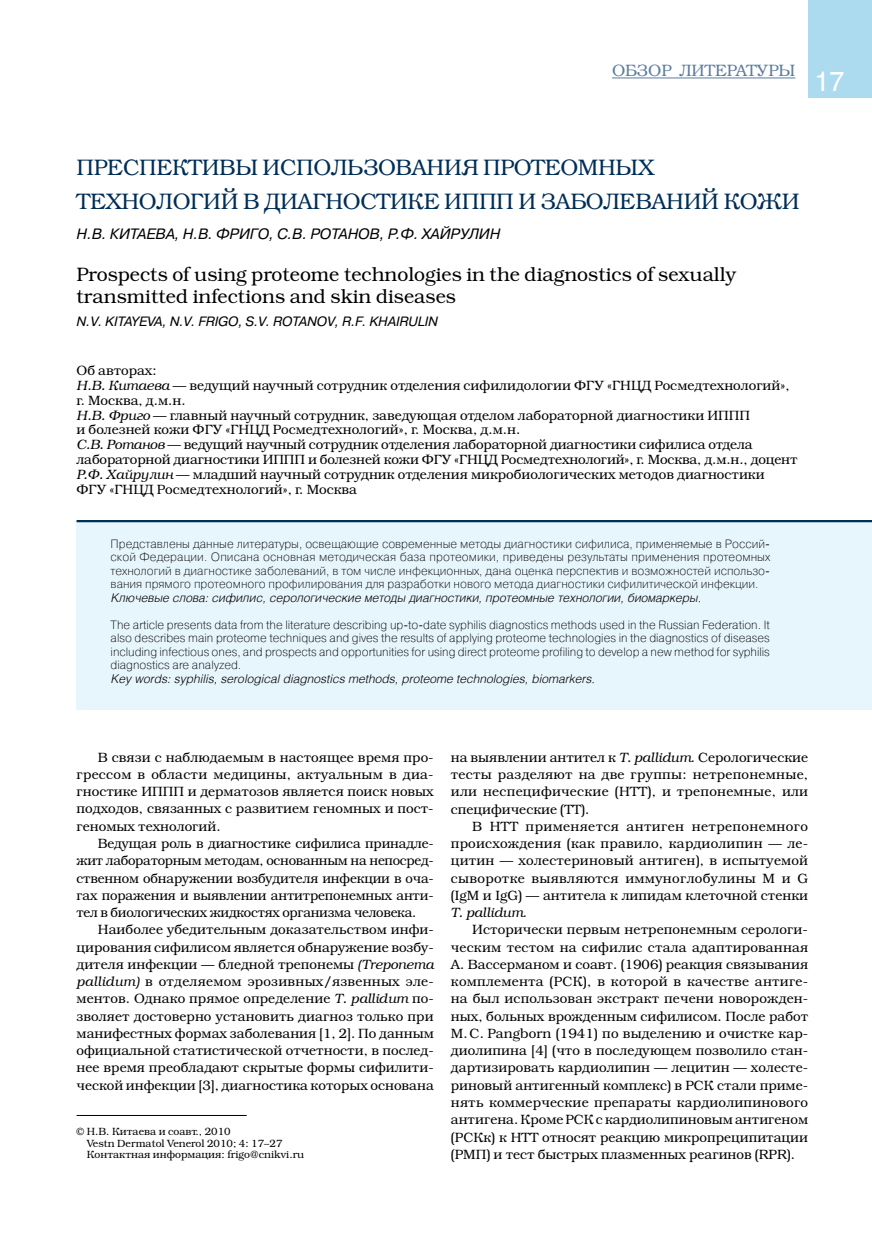
<style>
.page{position:relative;width:872px;height:1234px;background:#fff}
.page>*{position:absolute;margin:0;border:0;box-sizing:border-box;transform-origin:0 0}
.t1{font:27px "Helios";color:#fff}
.t2{font:300 22.5px "Bookman C";letter-spacing:-.015em;color:#002e56}
.t3{font:300 19.5px/21.5px "Bookman C";color:#000}
.t4{font:300 16.5px "Bookman C";color:#5c7c9f}
.t5{font:italic 15px "Pragmatica C";letter-spacing:-.01em;color:#000}
.t6{font:300 13.5px/17.2px "Bookman C";color:#000;text-align:justify}
.t7{font:italic 13.5px "Pragmatica C";letter-spacing:-.01em;color:#000}
.t8{font:12px/13.5px "Pragmatica Light C";color:#000;text-align:justify}
.t9{font:italic 300 12px "Helios";color:#000}
.t10{font:300 10.5px/11.6px "Bookman C";color:#000}
.s1{font-style:italic}
</style>
<div class="page">
<div style="left:808px;top:0;width:64px;height:98px;background:#acdbf0"></div>
<hr style="left:612px;top:77px;width:183px;height:1px;background:#5c7c9f">
<hr style="left:77px;top:1114px;width:170px;height:1px;background:#000">
<div style="left:77px;top:521px;width:795px;height:188px;background:#e7f6fd"></div>
<hr style="left:77px;top:520px;width:795px;height:2px;background:#002e56">
<p class="t4" style="left:612px;top:61px;width:184px">ОБЗОР ЛИТЕРАТУРЫ</p>
<h1 class="t1" style="left:814px;top:67px;width:32px">17</h1>
<h2 class="t2" style="left:77px;top:154px;width:17px">Прес</h2>
<h2 class="t2" style="left:139px;top:154px;width:34px">пектив</h2>
<h2 class="t2" style="left:235px;top:154px;width:146px">ы использовани</h2>
<h2 class="t2" style="left:461px;top:154px;width:55px">я протео</h2>
<h2 class="t2" style="left:578px;top:154px;width:74px">мных</h2>
<h2 class="t2" style="left:77px;top:188px;width:18px">техно</h2>
<h2 class="t2" style="left:156px;top:188px;width:33px">логи</h2>
<h2 class="t2" style="left:221px;top:188px;width:61px">й в диагностике</h2>
<h2 class="t2" style="left:444px;top:188px;width:36px">ИППП</h2>
<h2 class="t2" style="left:518px;top:188px;width:119px">и заболевани</h2>
<h2 class="t2" style="left:701px;top:188px;width:42px">й кожи</h2>
<p class="t5" style="left:77px;top:225px;width:425px">Н.В. КИТАЕВА, Н.В. ФРИГО, С.В. РОТАНОВ, Р.Ф. ХАЙРУЛИН</p>
<h3 class="t3" style="left:77px;top:264px;width:661px">Prospects of using proteome technologies in the diagnostics of sexually transmitted infections and skin diseases</h3>
<p class="t7" style="left:77px;top:314px;width:363px">N.V. KITAYEVA, N.V. FRIGO, S.V. ROTANOV, R.F. KHAIRULIN</p>
<p class="t6" style="left:77px;top:363px;width:714px;line-height:14.9px;text-align:left">Об авторах:<br><span class="s1">Н.В. Китаева</span> — ведущий научный сотрудник отделения сифилидологии ФГУ «ГНЦД Росмедтехнологий», г. Москва, д.м.н.<br><span class="s1">Н.В. Фриго</span> — главный научный сотрудник, заведующая отделом лабораторной диагностики ИППП<br>и болезней кожи ФГУ «ГНЦД Росмедтехнологий», г. Москва, д.м.н.<br><span class="s1">С.В. Ротанов</span> — ведущий научный сотрудник отделения лабораторной диагностики сифилиса отдела лабораторной диагностики ИППП</p>
<p class="t6" style="left:77px;top:452px;width:722px;line-height:14.9px;text-align:left;text-indent:231px">и болезней кожи ФГУ «ГНЦД Росмедтехнологий», г. Москва, д.м.н., доцент<br><span class="s1">Р.Ф. Хайрулин</span> — младший научный сотрудник отделения микробиологических методов диагностики<br>ФГУ «ГНЦД Росмедтехнологий», г. Москва</p>
<p class="t8" style="left:111px;top:536px;width:661px">Представлены данные литературы, освещающие современные методы диагностики сифилиса, применяемые в Россий&shy;ской Федерации. Описана основная методическая база протеомики, приведены результаты применения протеомных технологий в диагностике заболеваний, в том числе инфекционных, дана оценка перспектив и возможностей использо&shy;вания прямого протеомного профилирования для разработки нового метода диагностики сифилитической инфекции.</p>
<p class="t9" style="left:111px;top:590px;width:592px">Ключевые слова: сифилис, серологические методы диагностики, протеомные технологии, биомаркеры.</p>
<p class="t8" style="left:111px;top:617px;width:661px">The article presents data from the literature describing up-to-date syphilis diagnostics methods used in the Russian Federation. It also describes main proteome techniques and gives the results of applying proteome technologies in the diagnostics of diseases including infectious ones, and prospects and opportunities for using direct proteome profiling to develop a new method for syphilis diagnostics are analyzed.</p>
<p class="t9" style="left:111px;top:671px;width:486px">Key words: syphilis, serological diagnostics methods, proteome technologies, biomarkers.</p>
<p class="t6" style="left:77px;top:748px;width:359px;text-indent:21px">В связи с наблюдаемым в настоящее время про&shy;грессом в области медицины, актуальным в диа&shy;гностике ИППП</p>
<p class="t6" style="left:77px;top:782px;width:359px;text-indent:111px">и дерматозов является поиск новых подходов, связанных с развитием геномных и пост&shy;геномых технологий.</p>
<p class="t6" style="left:77px;top:834px;width:359px;text-indent:21px">Ведущая роль в диагностике сифилиса принадле&shy;жит лабораторным методам, основанным на непосред&shy;ственном обнаружении возбудителя инфекции в оча&shy;гах поражения и выявлении антитрепонемных анти&shy;тел в биологических жидкостях организма человека.</p>
<p class="t6" style="left:77px;top:920px;width:359px;text-indent:21px">Наиболее убедительным доказательством инфи&shy;цирования сифилисом является обнаружение возбу&shy;дителя инфекции — бледной трепонемы <span class="s1">(Treponema рallidum)</span> в отделяемом эрозивных/язвенных эле&shy;ментов. Однако прямое определение <span class="s1">T. рallidum</span> по&shy;зволяет достоверно установить диагноз только при манифестных формах заболевания [1, 2]. По данным официальной статистической отчетности, в послед&shy;нее время преобладают скрытые формы сифилити&shy;ческой инфекции [3], диагностика которых основана</p>
<p class="t10" style="left:87px;top:1125px;width:219px;text-indent:-10px">© Н.В. Китаева и соавт., 2010<br>Vestn Dermatol Venerol 2010; 4: 17–27<br>Контактная информация: frigo@cnikvi.ru</p>
<p class="t6" style="left:451px;top:748px;width:359px">на выявлении антител к <span class="s1">T. рallidum</span>. Серологические тесты разделяют на две группы: нетрепонемные, или неспецифические (НТТ), и трепонемные, или специфические (ТТ).</p>
<p class="t6" style="left:451px;top:817px;width:359px;text-indent:21px">В НТТ применяется антиген нетрепонемного происхождения (как правило, кардиолипин — ле&shy;цитин — холестериновый антиген), в испытуемой сыворотке выявляются иммуноглобулины М и G (IgМ и IgG) — антитела к липидам клеточной стенки <span class="s1">T. рallidum</span>.</p>
<p class="t6" style="left:451px;top:920px;width:359px;text-indent:21px">Исторически первым нетрепонемным серологи&shy;ческим тестом на сифилис стала адаптированная А. Вассерманом и соавт. (1906) реакция связывания комплемента (РСК), в которой в качестве антиге&shy;на был использован экстракт печени новорожден&shy;ных, больных врожденным сифилисом. После работ M.C. Pangborn (1941) по выделению и очистке кар&shy;диолипина [4] (что в последующем позволило стан&shy;дартизировать кардиолипин — лецитин — холесте&shy;риновый антигенный комплекс) в РСК стали приме&shy;нять коммерческие препараты кардиолипинового антигена. Кроме РСК с кардиолипиновым антигеном (РСКк) к НТТ относят реакцию микропреципитации (РМП) и тест быстрых плазменных реагинов (RPR).</p>
</div>
